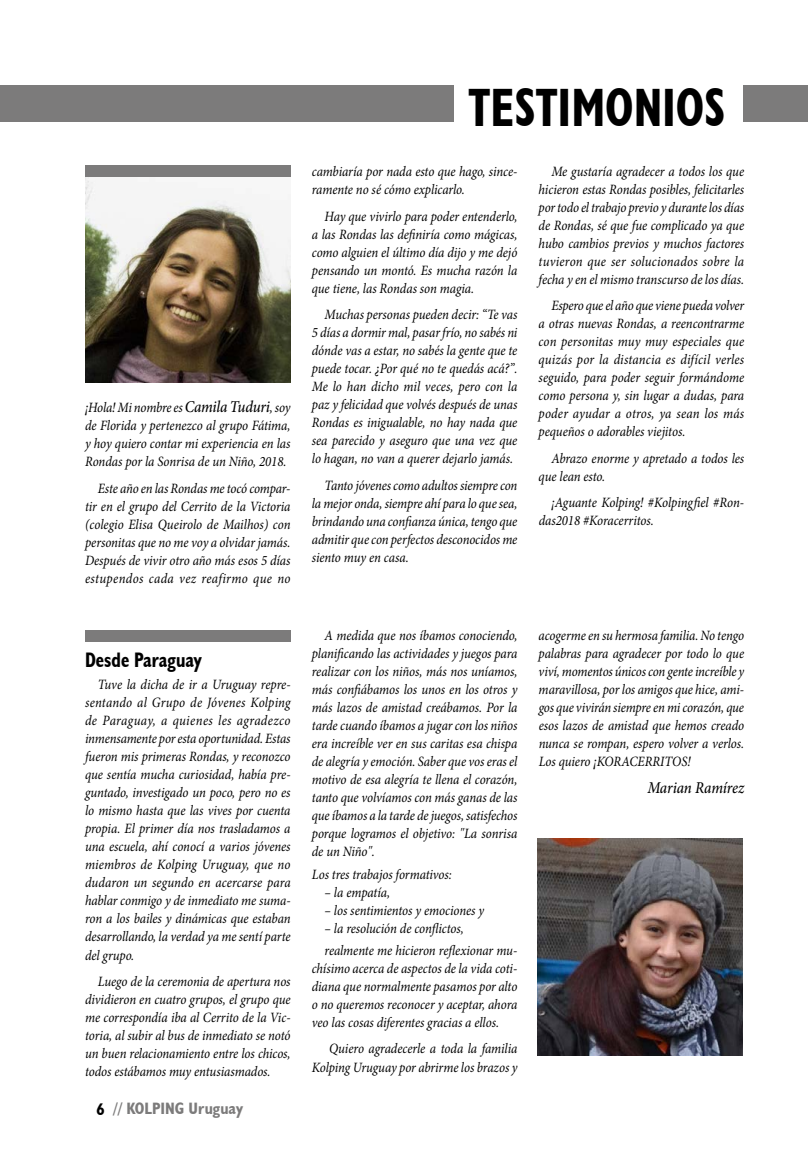
<style>
.page{position:relative;width:808px;height:1170px;background:#fff}
.page>*{position:absolute;margin:0;border:0;box-sizing:border-box;transform-origin:0 0}
.t1{font:700 condensed 54px "Humanist 521 BT";color:#000;scale:.9 1}
.t2{font:700 condensed 21px "Humanist 521 BT";color:#000;scale:.9 1}
.t3{font:700 condensed 16.5px "Humanist 521 BT";color:#7c7b7b}
.t4{font:italic 500 16.5px "Minion Pro";letter-spacing:-.015em;color:#000;scale:.9 1}
.t5{font:italic 14.25px/18px "Minion Pro";letter-spacing:-.005em;color:#000;text-align:justify;scale:.9 1}
.s1{font-weight:500;font-size:16.5px}
.s2{color:#000}
</style>
<div class="page">
<img style="left:85px;top:177px;width:206px;height:206px">
<img style="left:537px;top:838px;width:206px;height:216px">
<div style="left:85px;top:166px;width:206px;height:11px;background:#7c7b7b"></div>
<div style="left:85px;top:630px;width:206px;height:11px;background:#7c7b7b"></div>
<div style="left:0;top:85px;width:454px;height:36px;background:#7c7b7b"></div>
<div style="left:743px;top:85px;width:65px;height:36px;background:#7c7b7b"></div>
<p class="t5" style="left:85px;top:398px;width:230px">¡Hola! Mi nombre es <span class="s1">Camila Tuduri</span>, soy de Florida y pertenezco al grupo Fátima, y hoy quiero contar mi experiencia en las Rondas por la Sonrisa de un Niño, 2018.</p>
<p class="t5" style="left:85px;top:479px;width:230px;text-indent:13px">Este año en las Rondas me tocó compar&shy;tir en el grupo del Cerrito de la Victoria (colegio Elisa Queirolo de Mailhos) con personitas que no me voy a olvidar jamás.<br>Después de vivir otro año más esos 5 días estupendos cada vez reafirmo que no</p>
<h2 class="t2" style="left:85px;top:647px;width:131px">Desde Paraguay</h2>
<p class="t5" style="left:85px;top:675px;width:230px;text-indent:13px">Tuve la dicha de ir a Uruguay repre&shy;sentando al Grupo de Jóvenes Kolping de Paraguay, a quienes les agradezco inmensamente por esta oportunidad. Estas fueron mis primeras Rondas, y reconozco que sentía mucha curiosidad, había pre&shy;guntado, investigado un poco, pero no es lo mismo hasta que las vives por cuenta propia. El primer día nos trasladamos a una escuela, ahí conocí a varios jóvenes miembros de Kolping Uruguay, que no dudaron un segundo en acercarse para hablar conmigo y de inmediato me suma&shy;ron a los bailes y dinámicas que estaban desarrollando, la verdad ya me sentí parte del grupo.</p>
<p class="t5" style="left:85px;top:972px;width:230px;text-indent:13px">Luego de la ceremonia de apertura nos dividieron en cuatro grupos, el grupo que me correspondía iba al Cerrito de la Vic&shy;toria, al subir al bus de inmediato se notó un buen relacionamiento entre los chicos, todos estábamos muy entusiasmados.</p>
<p class="t3" style="left:97px;top:1098px;width:148px"><span class="s2">6</span> // KOLPING Uruguay</p>
<h1 class="t1" style="left:468px;top:74px;width:287px">TESTIMONIOS</h1>
<p class="t5" style="left:312px;top:163px;width:230px">cambiaría por nada esto que hago, since&shy;ramente no sé cómo explicarlo.</p>
<p class="t5" style="left:312px;top:207px;width:230px;text-indent:13px">Hay que vivirlo para poder entenderlo, a las Rondas las definiría como mágicas, como alguien el último día dijo y me dejó pensando un montó. Es mucha razón la que tiene, las Rondas son magia.</p>
<p class="t5" style="left:312px;top:306px;width:230px;text-indent:13px">Muchas personas pueden decir: “Te vas 5 días a dormir mal, pasar frío, no sabés ni dónde vas a estar, no sabés la gente que te puede tocar. ¿Por qué no te quedás acá?”.<br>Me lo han dicho mil veces, pero con la paz y felicidad que volvés después de unas Rondas es inigualable, no hay nada que sea parecido y aseguro que una vez que lo hagan, no van a querer dejarlo jamás.</p>
<p class="t5" style="left:312px;top:476px;width:230px;text-indent:13px">Tanto jóvenes como adultos siempre con la mejor onda, siempre ahí para lo que sea, brindando una confianza única, tengo que admitir que con perfectos desconocidos me siento muy en casa.</p>
<p class="t5" style="left:539px;top:162px;width:230px;text-indent:13px">Me gustaría agradecer a todos los que hicieron estas Rondas posibles, felicitarles por todo el trabajo previo y durante los días de Rondas, sé que fue complicado ya que hubo cambios previos y muchos factores tuvieron que ser solucionados sobre la fecha y en el mismo transcurso de los días.</p>
<p class="t5" style="left:539px;top:296px;width:230px;text-indent:13px">Espero que el año que viene pueda volver a otras nuevas Rondas, a reencontrarme con personitas muy muy especiales que quizás por la distancia es difícil verles seguido, para poder seguir formándome como persona y, sin lugar a dudas, para poder ayudar a otros, ya sean los más pequeños o adorables viejitos.</p>
<p class="t5" style="left:539px;top:449px;width:230px;text-indent:13px">Abrazo enorme y apretado a todos les que lean esto.</p>
<p class="t5" style="left:539px;top:493px;width:230px;text-indent:13px">¡Aguante Kolping! #Kolpingfiel #Ron&shy;das2018 #Koracerritos.</p>
<p class="t5" style="left:312px;top:626px;width:230px;text-indent:13px">A medida que nos íbamos conociendo, planificando las actividades y juegos para realizar con los niños, más nos uníamos, más confiábamos los unos en los otros y más lazos de amistad creábamos. Por la tarde cuando íbamos a jugar con los niños era increíble ver en sus caritas esa chispa de alegría y emoción. Saber que vos eras el motivo de esa alegría te llena el corazón, tanto que volvíamos con más ganas de las que íbamos a la tarde de juegos, satisfechos porque logramos el objetivo: "La sonrisa de un Niño".</p>
<p class="t5" style="left:312px;top:865px;width:157px">Los tres trabajos formativos:</p>
<p class="t5" style="left:325px;top:883px;width:74px">– la empatía,</p>
<p class="t5" style="left:325px;top:901px;width:179px">– los sentimientos y emociones y</p>
<p class="t5" style="left:325px;top:916px;width:216px;line-height:22.2px">– la resolución de conflictos,<br>realmente me hicieron reflexionar mu-</p>
<p class="t5" style="left:312px;top:959px;width:230px">chísimo acerca de aspectos de la vida coti&shy;diana que normalmente pasamos por alto o no queremos reconocer y aceptar, ahora veo las cosas diferentes gracias a ellos.</p>
<p class="t5" style="left:312px;top:1039px;width:230px;text-align:right">Quiero agradecerle a toda la familia<br>Kolping Uruguay por abrirme los brazos y</p>
<p class="t5" style="left:539px;top:626px;width:230px">acogerme en su hermosa familia. No tengo palabras para agradecer por todo lo que viví, momentos únicos con gente increíble y maravillosa, por los amigos que hice, ami&shy;gos que vivirán siempre en mi corazón, que esos lazos de amistad que hemos creado nunca se rompan, espero volver a verlos.<br>Los quiero ¡KORACERRITOS!</p>
<p class="t4" style="left:647px;top:776px;width:109px">Marian Ramírez</p>
</div>
